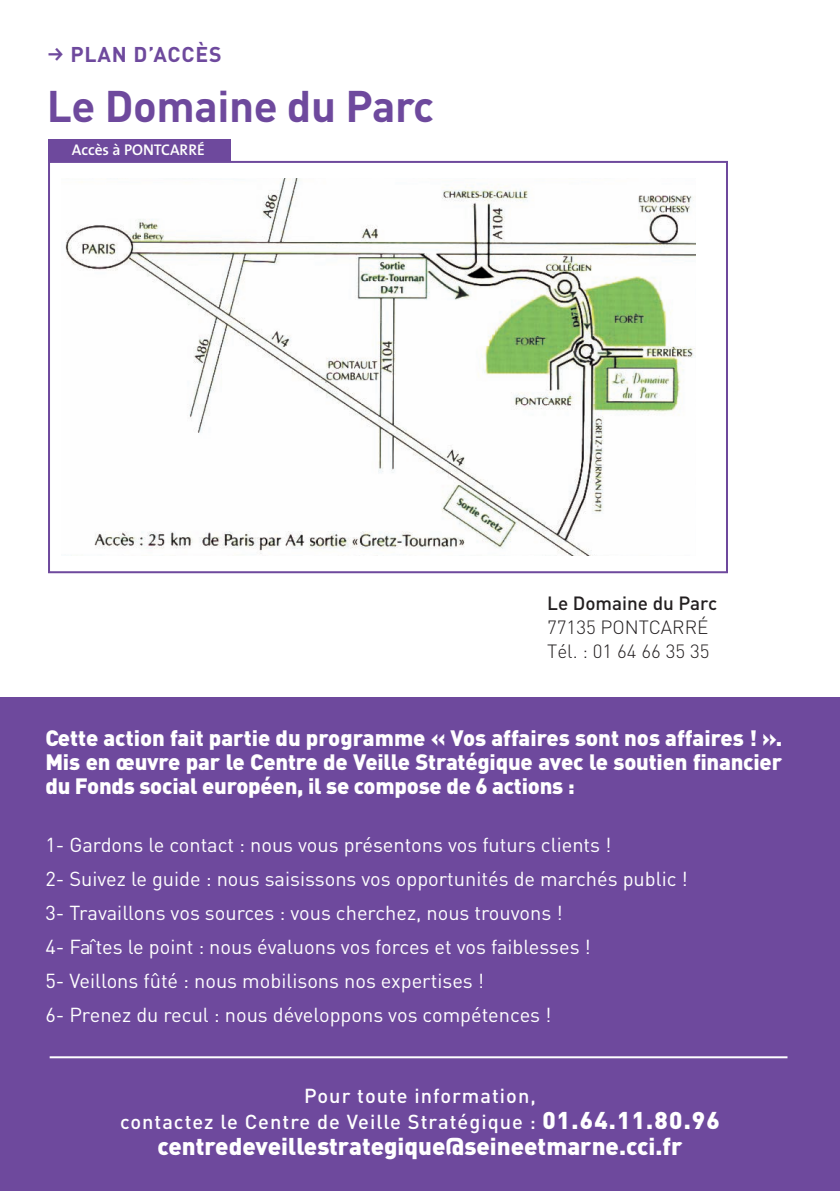
<style>
.page{position:relative;width:840px;height:1191px;background:#fff}
.page>*{position:absolute;margin:0;border:0;box-sizing:border-box;transform-origin:0 0}
.t1{font:700 43.8px "DIN";color:#6e499d}
.t2{font:900 24px "DIN";color:#fff}
.t3{font:900 22px/24px "DIN";letter-spacing:-.01em;color:#fff;text-align:justify}
.t4{font:700 21.2px "DIN";letter-spacing:.04em;color:#6e499d}
.t5{font:20px/34px "DIN";color:#fff}
.t6{font:500 20px/26px "DIN";letter-spacing:.05em;color:#fff;text-align:center}
.t7{font:300 19px/24px "DIN";color:#231f20}
.t8{font:500 19px "DIN";color:#231f20}
.t9{font:600 15.6px "The Sans B6";color:#fff}
.s1{font-weight:900;font-size:24px}
</style>
<div class="page">
<div style="left:0;top:697px;width:839px;height:494px;background:#6e499d"></div>
<div style="left:48px;top:161px;width:679px;height:412px;border:2px solid #6e499d"></div>
<img style="left:65px;top:179px;width:630px;height:376px">
<div style="left:48px;top:139px;width:182px;height:22px;background:#6e499d"></div>
<hr style="left:50px;top:1056px;width:737px;height:2px;background:#fff">
<p class="t4" style="left:70px;top:40px;width:153px">Plan d’accès</p>
<h1 class="t1" style="left:47px;top:78px;width:388px">Le Domaine du Parc</h1>
<p class="t9" style="left:72px;top:141px;width:135px">ACCÈS À PONTCARRÉ</p>
<p class="t8" style="left:547px;top:591px;width:171px">Le Domaine du Parc</p>
<p class="t7" style="left:547px;top:615px;width:164px">77135 PONTCARRÉ<br>TÉL. : 01 64 66 35 35</p>
<p class="t3" style="left:45px;top:724px;width:738px">Cette action fait partie du programme « Vos affaires sont nos affaires ! ».<br>Mis en œuvre par le Centre de Veille Stratégique avec le soutien financier du Fonds social européen, il se compose de 6 actions :</p>
<p class="t5" style="left:45px;top:827px;width:643px">1- Gardons le contact : nous vous présentons vos futurs clients !<br>2- Suivez le guide : nous saisissons vos opportunités de marchés public !<br>3- Travaillons vos sources : vous cherchez, nous trouvons !<br>4- Faîtes le point : nous évaluons vos forces et vos faiblesses !<br>5- Veillons fûté : nous mobilisons nos expertises !<br>6- Prenez du recul : nous développons vos compétences !</p>
<p class="t6" style="left:120px;top:1081px;width:601px">Pour toute information,<br>contactez le Centre de Veille Stratégique : <span class="s1">01.64.11.80.96</span></p>
<p class="t2" style="left:157px;top:1129px;width:526px">centredeveillestrategique@seineetmarne.cci.fr</p>
</div>
